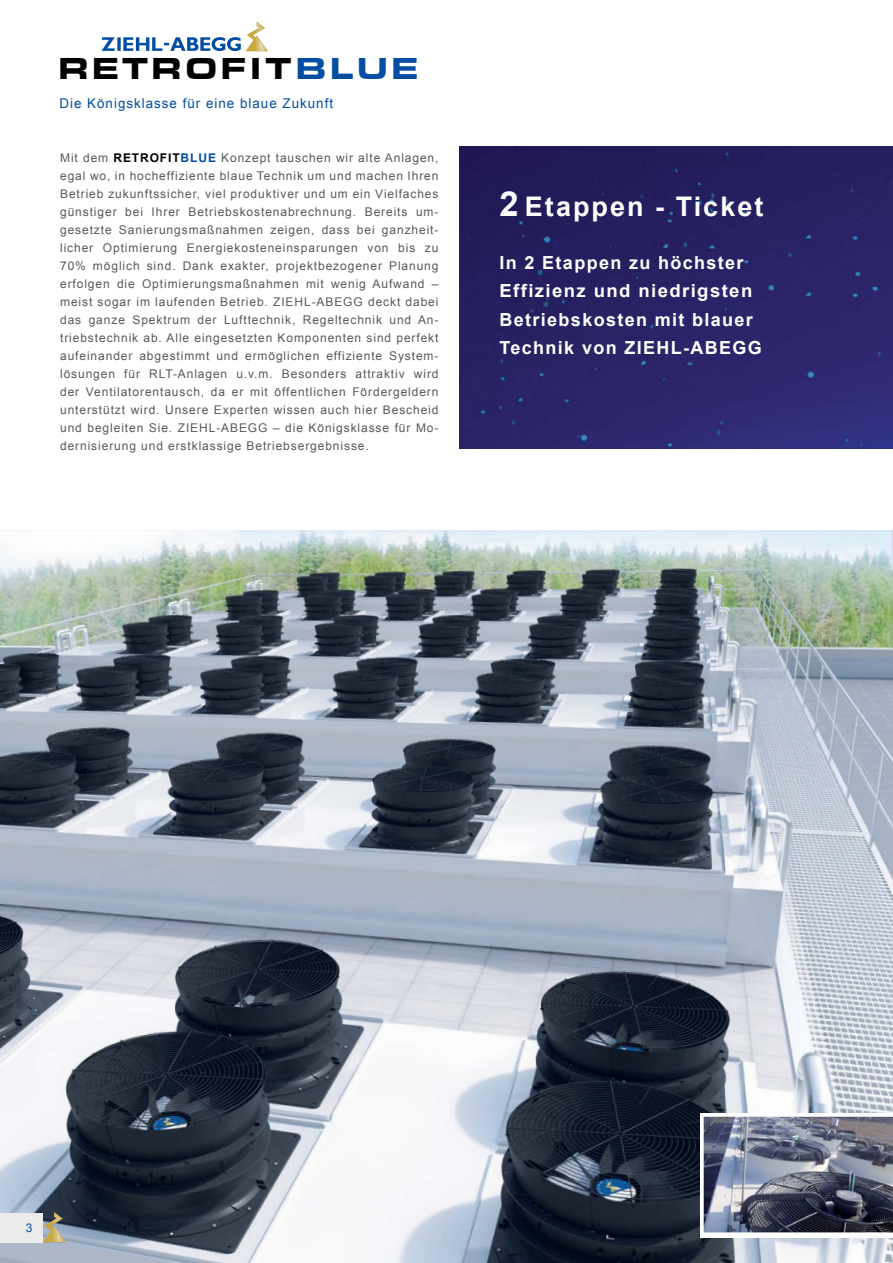
<style>
.page{position:relative;width:893px;height:1263px;background:#fff}
.page>*{position:absolute;margin:0;border:0;box-sizing:border-box;transform-origin:0 0}
.t1{font:900 31.35px "Eurostile Ext";letter-spacing:.075em;color:#000}
.t2{font:700 27px "Arial";letter-spacing:.075em;color:#fff}
.t3{font:700 18px/28.5px "Arial";letter-spacing:.075em;color:#fff}
.CB_AF_SubTitle{font:13.5px "Arial";letter-spacing:.075em;color:#034ea2}
.CB_AF_SubTitle-2{font:12px/18px "Arial";letter-spacing:.075em;color:#58595b;text-align:justify}
.CB_AF_Pagina-l{font:12px "Arial";color:#034ea2}
.s1{color:#034ea2}
.s2{font-weight:700;color:#000}
.s3{font-weight:700;color:#034ea2}
.s4{font-size:34.5px}
</style>
<div class="page">
<img style="left:0;top:530px;width:893px;height:733px">
<svg style="left:102px;top:21px;width:166px;height:31px"></svg>
<img style="left:459px;top:147px;width:434px;height:302px">
<div style="left:0;top:1213px;width:42px;height:29px;background:#ebebec"></div>
<svg style="left:43px;top:1212px;width:23px;height:31px"></svg>
<img style="left:700px;top:1113px;width:193px;height:124px">
<hr style="left:892px;top:1117px;width:1px;height:116px;background:#c7c8ca">
<p class="t1" style="left:58px;top:45px;width:363px">RETROFIT<span class="s1">BLUE</span></p>
<p class="CB_AF_SubTitle" style="left:60px;top:94px;width:275px">Die Königsklasse für eine blaue Zukunft</p>
<p class="CB_AF_SubTitle-2" style="left:60px;top:149px;width:380px">Mit dem <span class="s2">RETROFIT</span><span class="s3">BLUE</span> Konzept tauschen wir alte Anlagen, egal wo, in hocheffiziente blaue Technik um und machen Ihren Betrieb zukunftssicher, viel produktiver und um ein Vielfaches günstiger bei Ihrer Betriebskostenabrechnung. Bereits um&shy;gesetzte Sanierungsmaßnahmen zeigen, dass bei ganzheit&shy;licher Optimierung Energiekosteneinsparungen von bis zu 70% möglich sind. Dank exakter, projektbezogener Planung erfolgen die Optimierungsmaßnahmen mit wenig Aufwand – meist sogar im laufenden Betrieb. ZIEHL-ABEGG deckt dabei das ganze Spektrum der Lufttechnik, Regeltechnik und An&shy;triebstechnik ab. Alle eingesetzten Komponenten sind perfekt aufeinander abgestimmt und ermöglichen effiziente System&shy;lösungen für RLT-Anlagen u.v.m. Besonders attraktiv wird der Ventilatorentausch, da er mit öffentlichen Fördergeldern unterstützt wird. Unsere Experten wissen auch hier Bescheid und begleiten Sie. ZIEHL-ABEGG – die Königsklasse für Mo&shy;dernisierung und erstklassige Betriebsergebnisse.</p>
<p class="t2" style="left:499px;top:189px;width:265px"><span class="s4">2</span> Etappen - Ticket</p>
<p class="t3" style="left:499px;top:248px;width:264px">In 2 Etappen zu höchster<br>Effizienz und niedrigsten<br>Betriebskosten mit blauer<br>Technik von ZIEHL-ABEGG</p>
<p class="CB_AF_Pagina-l" style="left:26px;top:1219px;width:8px">3</p>
</div>
